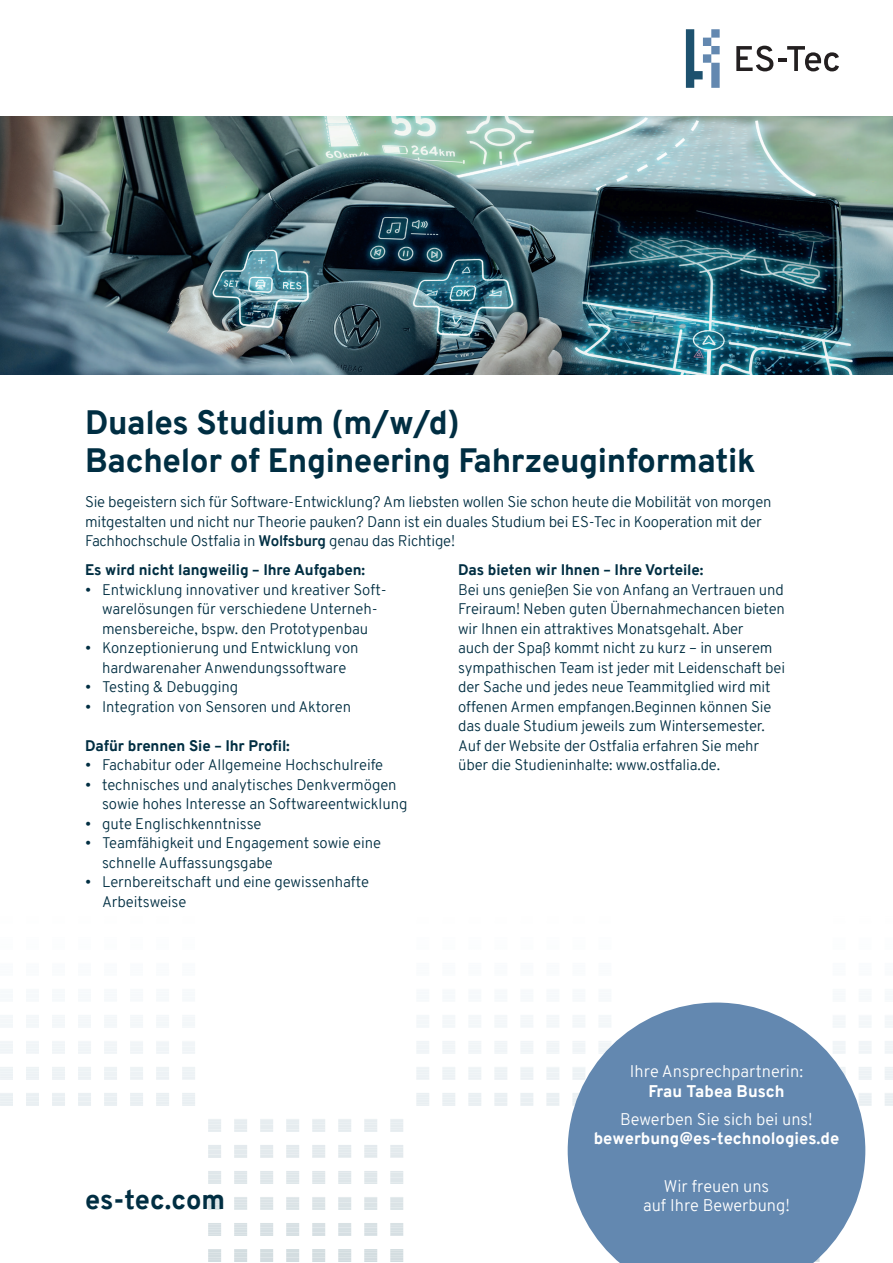
<style>
.page{position:relative;width:893px;height:1263px;background:#fff}
.page>*{position:absolute;margin:0;border:0;box-sizing:border-box;transform-origin:0 0}
.Überschrift{font:800 33px/37.5px "Overpass";letter-spacing:-.01em;color:#002e42}
.t1{font:800 27px "Overpass";letter-spacing:-.005em;color:#002e42}
.t2{font:300 16.5px/19.5px "Overpass";color:#fff;text-align:center}
.t3{font:800 16.5px "Overpass";color:#fff}
.Text_10pt{font:300 15px/19.5px "Overpass";letter-spacing:-.01em;color:#002e42}
.Überschrift_Aufzählu{font:800 15px "Overpass";letter-spacing:-.005em;color:#002e42}
.s1{font-weight:700}
</style>
<div class="page">
<svg style="left:865px;top:1093px;width:7px;height:13px"></svg>
<svg style="left:865px;top:1067px;width:7px;height:13px"></svg>
<svg style="left:885px;top:1093px;width:8px;height:13px"></svg>
<svg style="left:885px;top:1067px;width:8px;height:13px"></svg>
<svg style="left:865px;top:1041px;width:6px;height:13px"></svg>
<svg style="left:885px;top:1041px;width:8px;height:13px"></svg>
<svg style="left:865px;top:1016px;width:6px;height:11px"></svg>
<svg style="left:885px;top:1016px;width:8px;height:11px"></svg>
<svg style="left:416px;top:1093px;width:13px;height:13px"></svg>
<svg style="left:442px;top:1093px;width:13px;height:13px"></svg>
<svg style="left:442px;top:1067px;width:13px;height:13px"></svg>
<svg style="left:416px;top:1067px;width:13px;height:13px"></svg>
<svg style="left:468px;top:1093px;width:13px;height:13px"></svg>
<svg style="left:468px;top:1067px;width:13px;height:13px"></svg>
<svg style="left:494px;top:1093px;width:13px;height:13px"></svg>
<svg style="left:494px;top:1067px;width:13px;height:13px"></svg>
<svg style="left:520px;top:1093px;width:13px;height:13px"></svg>
<svg style="left:520px;top:1067px;width:13px;height:13px"></svg>
<svg style="left:546px;top:1093px;width:13px;height:13px"></svg>
<svg style="left:546px;top:1067px;width:13px;height:13px"></svg>
<svg style="left:442px;top:1041px;width:13px;height:13px"></svg>
<svg style="left:416px;top:1041px;width:13px;height:13px"></svg>
<svg style="left:469px;top:1041px;width:12px;height:13px"></svg>
<svg style="left:495px;top:1041px;width:12px;height:13px"></svg>
<svg style="left:521px;top:1041px;width:12px;height:13px"></svg>
<svg style="left:547px;top:1041px;width:12px;height:13px"></svg>
<svg style="left:443px;top:1015px;width:12px;height:12px"></svg>
<svg style="left:417px;top:1015px;width:12px;height:12px"></svg>
<svg style="left:469px;top:1015px;width:12px;height:12px"></svg>
<svg style="left:495px;top:1015px;width:12px;height:12px"></svg>
<svg style="left:521px;top:1015px;width:12px;height:12px"></svg>
<svg style="left:547px;top:1015px;width:12px;height:12px"></svg>
<svg style="left:0;top:1093px;width:13px;height:13px"></svg>
<svg style="left:26px;top:1093px;width:13px;height:13px"></svg>
<svg style="left:26px;top:1067px;width:13px;height:13px"></svg>
<svg style="left:0;top:1067px;width:13px;height:13px"></svg>
<svg style="left:52px;top:1093px;width:13px;height:13px"></svg>
<svg style="left:52px;top:1067px;width:13px;height:13px"></svg>
<svg style="left:78px;top:1093px;width:13px;height:13px"></svg>
<svg style="left:78px;top:1067px;width:13px;height:13px"></svg>
<svg style="left:104px;top:1093px;width:13px;height:13px"></svg>
<svg style="left:104px;top:1067px;width:13px;height:13px"></svg>
<svg style="left:130px;top:1093px;width:13px;height:13px"></svg>
<svg style="left:130px;top:1067px;width:13px;height:13px"></svg>
<svg style="left:156px;top:1093px;width:13px;height:13px"></svg>
<svg style="left:156px;top:1067px;width:13px;height:13px"></svg>
<svg style="left:182px;top:1093px;width:13px;height:13px"></svg>
<svg style="left:182px;top:1067px;width:13px;height:13px"></svg>
<svg style="left:26px;top:1041px;width:13px;height:13px"></svg>
<svg style="left:0;top:1041px;width:13px;height:13px"></svg>
<svg style="left:52px;top:1041px;width:13px;height:13px"></svg>
<svg style="left:78px;top:1041px;width:13px;height:13px"></svg>
<svg style="left:104px;top:1041px;width:13px;height:13px"></svg>
<svg style="left:130px;top:1042px;width:13px;height:12px"></svg>
<svg style="left:156px;top:1042px;width:13px;height:12px"></svg>
<svg style="left:182px;top:1042px;width:13px;height:12px"></svg>
<svg style="left:26px;top:1015px;width:13px;height:12px"></svg>
<svg style="left:0;top:1015px;width:13px;height:12px"></svg>
<svg style="left:52px;top:1015px;width:13px;height:11px"></svg>
<svg style="left:78px;top:1015px;width:13px;height:11px"></svg>
<svg style="left:104px;top:1015px;width:13px;height:11px"></svg>
<svg style="left:130px;top:1015px;width:13px;height:11px"></svg>
<svg style="left:156px;top:1015px;width:13px;height:11px"></svg>
<svg style="left:182px;top:1015px;width:13px;height:11px"></svg>
<svg style="left:234px;top:1249px;width:13px;height:13px"></svg>
<svg style="left:208px;top:1249px;width:13px;height:13px"></svg>
<svg style="left:260px;top:1249px;width:13px;height:13px"></svg>
<svg style="left:286px;top:1249px;width:13px;height:13px"></svg>
<svg style="left:312px;top:1249px;width:13px;height:13px"></svg>
<svg style="left:338px;top:1249px;width:13px;height:13px"></svg>
<svg style="left:364px;top:1249px;width:13px;height:13px"></svg>
<svg style="left:390px;top:1249px;width:13px;height:13px"></svg>
<svg style="left:234px;top:1223px;width:13px;height:13px"></svg>
<svg style="left:208px;top:1223px;width:13px;height:13px"></svg>
<svg style="left:260px;top:1223px;width:13px;height:13px"></svg>
<svg style="left:286px;top:1223px;width:13px;height:13px"></svg>
<svg style="left:312px;top:1223px;width:13px;height:13px"></svg>
<svg style="left:338px;top:1223px;width:13px;height:13px"></svg>
<svg style="left:364px;top:1223px;width:13px;height:13px"></svg>
<svg style="left:390px;top:1223px;width:13px;height:13px"></svg>
<svg style="left:234px;top:1197px;width:13px;height:13px"></svg>
<svg style="left:208px;top:1197px;width:13px;height:13px"></svg>
<svg style="left:260px;top:1197px;width:13px;height:13px"></svg>
<svg style="left:286px;top:1197px;width:13px;height:13px"></svg>
<svg style="left:312px;top:1197px;width:13px;height:13px"></svg>
<svg style="left:338px;top:1197px;width:13px;height:13px"></svg>
<svg style="left:364px;top:1197px;width:13px;height:13px"></svg>
<svg style="left:390px;top:1197px;width:13px;height:13px"></svg>
<svg style="left:234px;top:1171px;width:13px;height:13px"></svg>
<svg style="left:208px;top:1171px;width:13px;height:13px"></svg>
<svg style="left:260px;top:1171px;width:13px;height:13px"></svg>
<svg style="left:286px;top:1171px;width:13px;height:13px"></svg>
<svg style="left:312px;top:1171px;width:13px;height:13px"></svg>
<svg style="left:338px;top:1171px;width:13px;height:13px"></svg>
<svg style="left:364px;top:1171px;width:13px;height:13px"></svg>
<svg style="left:390px;top:1171px;width:13px;height:13px"></svg>
<svg style="left:234px;top:1145px;width:13px;height:13px"></svg>
<svg style="left:208px;top:1145px;width:13px;height:13px"></svg>
<svg style="left:260px;top:1145px;width:13px;height:13px"></svg>
<svg style="left:286px;top:1145px;width:13px;height:13px"></svg>
<svg style="left:312px;top:1145px;width:13px;height:13px"></svg>
<svg style="left:338px;top:1145px;width:13px;height:13px"></svg>
<svg style="left:364px;top:1145px;width:13px;height:13px"></svg>
<svg style="left:390px;top:1145px;width:13px;height:13px"></svg>
<svg style="left:234px;top:1119px;width:13px;height:13px"></svg>
<svg style="left:208px;top:1119px;width:13px;height:13px"></svg>
<svg style="left:260px;top:1119px;width:13px;height:13px"></svg>
<svg style="left:286px;top:1119px;width:13px;height:13px"></svg>
<svg style="left:312px;top:1119px;width:13px;height:13px"></svg>
<svg style="left:338px;top:1119px;width:13px;height:13px"></svg>
<svg style="left:364px;top:1119px;width:13px;height:13px"></svg>
<svg style="left:390px;top:1119px;width:13px;height:13px"></svg>
<svg style="left:568px;top:1002px;width:297px;height:261px;fill:#6388b0"></svg>
<svg style="left:136px;top:374px;width:492px;height:1px"></svg>
<img style="left:0;top:117px;width:893px;height:257px">
<svg style="left:686px;top:29px;width:34px;height:59px"></svg>
<svg style="left:736px;top:46px;width:103px;height:25px"></svg>
<p class="Überschrift" style="left:85px;top:404px;width:672px">Duales Studium (m/w/d)<br>Bachelor of Engineering Fahrzeuginformatik</p>
<p class="Text_10pt" style="left:85px;top:492px;width:688px">Sie begeistern sich für Software-Entwicklung? Am liebsten wollen Sie schon heute die Mobilität von morgen mitgestalten und nicht nur Theorie pauken? Dann ist ein duales Studium bei ES-Tec in Kooperation mit der<br>Fachhochschule Ostfalia in <span class="s1">Wolfsburg</span> genau das Richtige!</p>
<p class="Überschrift_Aufzählu" style="left:85px;top:559px;width:282px">Es wird nicht langweilig – Ihre Aufgaben:</p>
<p class="Text_10pt" style="left:85px;top:580px;width:303px;text-align:center">• Entwicklung innovativer und kreativer Soft&shy;warelösungen für verschiedene Unterneh&shy;mensbereiche, bspw. den Prototypenbau</p>
<p class="Text_10pt" style="left:85px;top:638px;width:275px;text-align:center">• Konzeptionierung und Entwicklung von hardwarenaher Anwendungssoftware</p>
<p class="Text_10pt" style="left:85px;top:677px;width:155px">• Testing &amp; Debugging</p>
<p class="Text_10pt" style="left:85px;top:697px;width:268px">• Integration von Sensoren und Aktoren</p>
<p class="Überschrift_Aufzählu" style="left:85px;top:735px;width:206px">Dafür brennen Sie – Ihr Profil:</p>
<p class="Text_10pt" style="left:85px;top:755px;width:300px">• Fachabitur oder Allgemeine Hochschulreife</p>
<p class="Text_10pt" style="left:102px;top:775px;width:307px;text-indent:-17px">• technisches und analytisches Denkvermögen sowie hohes Interesse an Softwareentwicklung</p>
<p class="Text_10pt" style="left:85px;top:814px;width:178px">• gute Englischkenntnisse</p>
<p class="Text_10pt" style="left:102px;top:833px;width:280px;text-indent:-17px">• Teamfähigkeit und Engagement sowie eine schnelle Auffassungsgabe</p>
<p class="Text_10pt" style="left:102px;top:872px;width:269px;text-indent:-17px">• Lernbereitschaft und eine gewissenhafte<br>Arbeitsweise</p>
<p class="Überschrift_Aufzählu" style="left:458px;top:559px;width:247px">Das bieten wir Ihnen – Ihre Vorteile:</p>
<p class="Text_10pt" style="left:458px;top:580px;width:328px">Bei uns genießen Sie von Anfang an Vertrauen und Freiraum! Neben guten Übernahmechancen bieten wir Ihnen ein attraktives Monatsgehalt. Aber<br>auch der Spaß kommt nicht zu kurz – in unserem sympathischen Team ist jeder mit Leidenschaft bei der Sache und jedes neue Teammitglied wird mit offenen Armen empfangen.Beginnen können Sie das duale Studium jeweils zum Wintersemester.<br>Auf der Website der Ostfalia erfahren Sie mehr über die Studieninhalte: www.ostfalia.de.</p>
<h2 class="t1" style="left:85px;top:1180px;width:141px">es-tec.com</h2>
<p class="t2" style="left:630px;top:1062px;width:175px">Ihre Ansprechpartnerin:</p>
<p class="t3" style="left:648px;top:1079px;width:138px">Frau Tabea Busch</p>
<p class="t2" style="left:620px;top:1109px;width:194px">Bewerben Sie sich bei uns!</p>
<p class="t3" style="left:594px;top:1127px;width:247px">bewerbung@es-technologies.de</p>
<p class="t2" style="left:643px;top:1176px;width:148px">Wir freuen uns<br>auf Ihre Bewerbung!</p>
</div>
